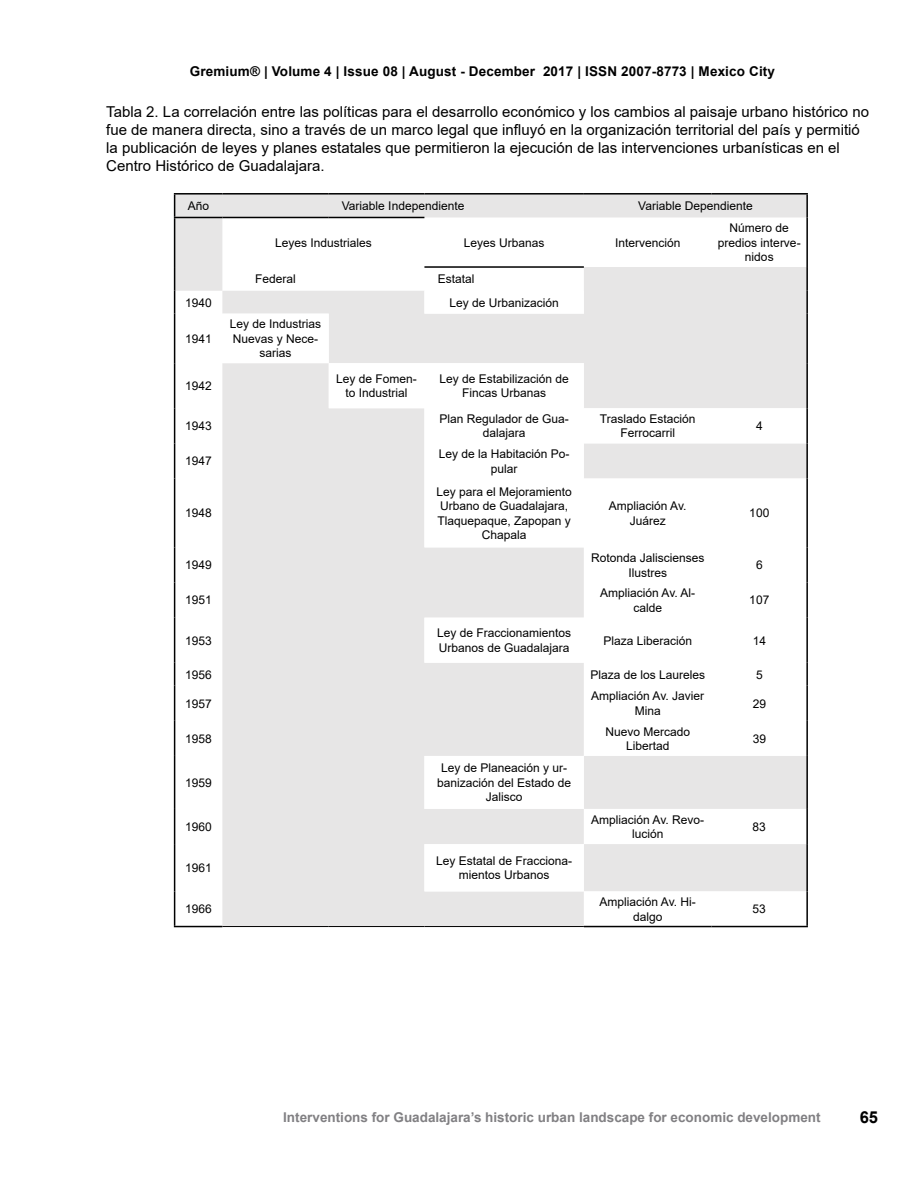
<style>
.page{position:relative;width:918px;height:1188px;background:#fff}
.page>*{position:absolute;margin:0;border:0;box-sizing:border-box;transform-origin:0 0}
.t1{font:700 16.5px "Arial";color:#000}
.t2{font:15px/18px "Arial";color:#000}
.t3{font:700 13.5px "Arial";color:#818083}
.t4{font:700 13.5px "Arial";letter-spacing:.01em;color:#000}
.t5{font:12px/14.4px "Arial";color:#000;text-align:center}
</style>
<div class="page">
<svg style="left:175px;top:195px;width:631px;height:731px"></svg>
<svg style="left:222px;top:291px;width:584px;height:635px;fill:#e7e6e6"></svg>
<hr style="left:806px;top:195px;width:2px;height:22px;background:#000">
<svg style="left:174px;top:195px;width:1px;height:22px"></svg>
<hr style="left:174px;top:193px;width:48px;height:2px;background:#000">
<hr style="left:222px;top:193px;width:107px;height:2px;background:#000">
<hr style="left:329px;top:193px;width:95px;height:2px;background:#000">
<hr style="left:424px;top:193px;width:160px;height:2px;background:#000">
<hr style="left:584px;top:193px;width:127px;height:2px;background:#000">
<hr style="left:711px;top:193px;width:97px;height:2px;background:#000">
<hr style="left:174px;top:218px;width:1px;height:49px;background:#000">
<hr style="left:174px;top:217px;width:48px;height:1px;background:#000">
<hr style="left:222px;top:217px;width:107px;height:1px;background:#000">
<hr style="left:329px;top:217px;width:95px;height:1px;background:#000">
<hr style="left:806px;top:217px;width:2px;height:50px;background:#000">
<hr style="left:424px;top:266px;width:160px;height:2px;background:#000">
<hr style="left:806px;top:267px;width:2px;height:24px;background:#000">
<svg style="left:174px;top:267px;width:1px;height:47px"></svg>
<hr style="left:806px;top:291px;width:2px;height:23px;background:#000">
<hr style="left:174px;top:314px;width:1px;height:49px;background:#000">
<hr style="left:806px;top:314px;width:2px;height:49px;background:#000">
<hr style="left:174px;top:363px;width:1px;height:45px;background:#000">
<hr style="left:806px;top:363px;width:2px;height:45px;background:#000">
<hr style="left:174px;top:408px;width:1px;height:35px;background:#000">
<hr style="left:806px;top:408px;width:2px;height:35px;background:#000">
<hr style="left:174px;top:443px;width:1px;height:36px;background:#000">
<hr style="left:806px;top:443px;width:2px;height:36px;background:#000">
<hr style="left:174px;top:479px;width:1px;height:68px;background:#000">
<hr style="left:806px;top:479px;width:2px;height:68px;background:#000">
<hr style="left:174px;top:547px;width:1px;height:36px;background:#000">
<hr style="left:806px;top:547px;width:2px;height:36px;background:#000">
<hr style="left:174px;top:583px;width:1px;height:35px;background:#000">
<hr style="left:806px;top:583px;width:2px;height:35px;background:#000">
<hr style="left:174px;top:618px;width:1px;height:45px;background:#000">
<hr style="left:806px;top:618px;width:2px;height:45px;background:#000">
<svg style="left:174px;top:663px;width:1px;height:23px"></svg>
<hr style="left:806px;top:663px;width:2px;height:23px;background:#000">
<hr style="left:174px;top:686px;width:1px;height:35px;background:#000">
<hr style="left:806px;top:686px;width:2px;height:35px;background:#000">
<hr style="left:174px;top:721px;width:1px;height:35px;background:#000">
<hr style="left:806px;top:721px;width:2px;height:35px;background:#000">
<hr style="left:174px;top:756px;width:1px;height:53px;background:#000">
<hr style="left:806px;top:756px;width:2px;height:53px;background:#000">
<hr style="left:174px;top:809px;width:1px;height:35px;background:#000">
<hr style="left:806px;top:809px;width:2px;height:35px;background:#000">
<hr style="left:174px;top:844px;width:1px;height:47px;background:#000">
<hr style="left:806px;top:844px;width:2px;height:47px;background:#000">
<hr style="left:174px;top:891px;width:1px;height:35px;background:#000">
<hr style="left:174px;top:926px;width:48px;height:1px;background:#000">
<hr style="left:222px;top:926px;width:107px;height:1px;background:#000">
<hr style="left:329px;top:926px;width:95px;height:1px;background:#000">
<hr style="left:424px;top:926px;width:160px;height:1px;background:#000">
<hr style="left:584px;top:926px;width:127px;height:1px;background:#000">
<hr style="left:711px;top:926px;width:97px;height:1px;background:#000">
<hr style="left:806px;top:891px;width:2px;height:35px;background:#000">
<p class="t4" style="left:190px;top:62px;width:587px">Gremium® | Volume 4 | Issue 08 | August - December 2017 | ISSN 2007-8773 | Mexico City</p>
<p class="t2" style="left:106px;top:103px;width:764px">Tabla 2. La correlación entre las políticas para el desarrollo económico y los cambios al paisaje urbano histórico no fue de manera directa, sino a través de un marco legal que influyó en la organización territorial del país y permitió la publicación de leyes y planes estatales que permitieron la ejecución de las intervenciones urbanísticas en el Centro Histórico de Guadalajara.</p>
<p class="t5" style="left:188px;top:199px;width:23px">Año</p>
<p class="t5" style="left:342px;top:199px;width:124px">Variable Independiente</p>
<p class="t5" style="left:638px;top:199px;width:116px">Variable Dependiente</p>
<p class="t5" style="left:275px;top:235px;width:98px">Leyes Industriales</p>
<p class="t5" style="left:464px;top:235px;width:82px">Leyes Urbanas</p>
<p class="t5" style="left:615px;top:235px;width:67px">Intervención</p>
<p class="t5" style="left:718px;top:221px;width:84px">Número de predios interve&shy;nidos</p>
<p class="t5" style="left:255px;top:272px;width:42px">Federal</p>
<p class="t5" style="left:438px;top:272px;width:38px">Estatal</p>
<p class="t5" style="left:185px;top:295px;width:28px">1940</p>
<p class="t5" style="left:449px;top:295px;width:111px">Ley de Urbanización</p>
<p class="t5" style="left:185px;top:331px;width:28px">1941</p>
<p class="t5" style="left:230px;top:317px;width:93px">Ley de Industrias<br>Nuevas y Nece&shy;sarias</p>
<p class="t5" style="left:185px;top:379px;width:28px">1942</p>
<p class="t5" style="left:336px;top:371px;width:82px">Ley de Fomen&shy;to Industrial</p>
<p class="t5" style="left:439px;top:371px;width:131px">Ley de Estabilización de<br>Fincas Urbanas</p>
<p class="t5" style="left:185px;top:419px;width:28px">1943</p>
<p class="t5" style="left:439px;top:412px;width:131px">Plan Regulador de Gua&shy;dalajara</p>
<p class="t5" style="left:600px;top:412px;width:97px">Traslado Estación<br>Ferrocarril</p>
<p class="t5" style="left:756px;top:419px;width:8px">4</p>
<p class="t5" style="left:185px;top:454px;width:28px">1947</p>
<p class="t5" style="left:439px;top:447px;width:132px">Ley de la Habitación Po&shy;pular</p>
<p class="t5" style="left:185px;top:506px;width:28px">1948</p>
<p class="t5" style="left:436px;top:484px;width:137px">Ley para el Mejoramiento<br>Urbano de Guadalajara,<br>Tlaquepaque, Zapopan y<br>Chapala</p>
<p class="t5" style="left:609px;top:499px;width:79px">Ampliación Av.<br>Juárez</p>
<p class="t5" style="left:749px;top:506px;width:22px">100</p>
<p class="t5" style="left:185px;top:558px;width:28px">1949</p>
<p class="t5" style="left:591px;top:551px;width:115px">Rotonda Jaliscienses<br>Ilustres</p>
<p class="t5" style="left:756px;top:558px;width:8px">6</p>
<p class="t5" style="left:185px;top:593px;width:28px">1951</p>
<p class="t5" style="left:600px;top:586px;width:96px">Ampliación Av. Al&shy;calde</p>
<p class="t5" style="left:749px;top:593px;width:22px">107</p>
<p class="t5" style="left:185px;top:633px;width:28px">1953</p>
<p class="t5" style="left:437px;top:626px;width:136px;text-align:left">Ley de Fraccionamientos<br>Urbanos de Guadalajara</p>
<p class="t5" style="left:603px;top:633px;width:90px">Plaza Liberación</p>
<p class="t5" style="left:753px;top:633px;width:15px">14</p>
<p class="t5" style="left:185px;top:667px;width:28px">1956</p>
<p class="t5" style="left:590px;top:667px;width:116px">Plaza de los Laureles</p>
<p class="t5" style="left:756px;top:667px;width:8px">5</p>
<p class="t5" style="left:185px;top:696px;width:28px">1957</p>
<p class="t5" style="left:591px;top:689px;width:114px">Ampliación Av. Javier<br>Mina</p>
<p class="t5" style="left:753px;top:696px;width:15px">29</p>
<p class="t5" style="left:185px;top:731px;width:28px">1958</p>
<p class="t5" style="left:605px;top:724px;width:86px">Nuevo Mercado<br>Libertad</p>
<p class="t5" style="left:753px;top:731px;width:15px">39</p>
<p class="t5" style="left:185px;top:775px;width:28px">1959</p>
<p class="t5" style="left:437px;top:761px;width:136px">Ley de Planeación y ur&shy;banización del Estado de<br>Jalisco</p>
<p class="t5" style="left:185px;top:819px;width:28px">1960</p>
<p class="t5" style="left:591px;top:812px;width:114px">Ampliación Av. Revo&shy;lución</p>
<p class="t5" style="left:753px;top:819px;width:15px">83</p>
<p class="t5" style="left:185px;top:861px;width:28px">1961</p>
<p class="t5" style="left:436px;top:853px;width:138px">Ley Estatal de Fracciona&shy;mientos Urbanos</p>
<p class="t5" style="left:185px;top:902px;width:28px">1966</p>
<p class="t5" style="left:600px;top:895px;width:98px">Ampliación Av. Hi&shy;dalgo</p>
<p class="t5" style="left:753px;top:902px;width:15px">53</p>
<p class="t3" style="left:283px;top:1107px;width:539px">Interventions for Guadalajara’s historic urban landscape for economic development</p>
<h1 class="t1" style="left:860px;top:1105px;width:20px">65</h1>
</div>
